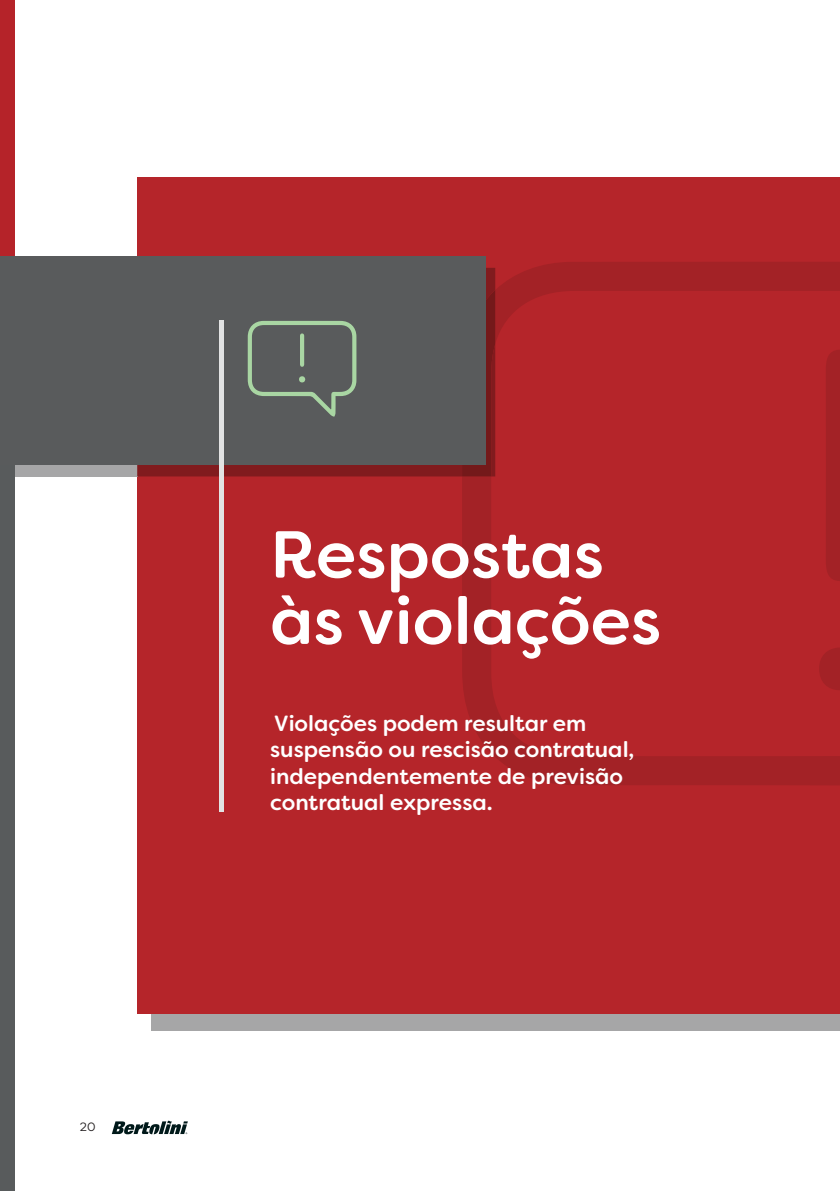
<style>
.page{position:relative;width:840px;height:1191px;background:#fff}
.page>*{position:absolute;margin:0;border:0;box-sizing:border-box;transform-origin:0 0}
.t1{font:500 66.2px/66.2px "Filson Soft";color:#fff}
.t2{font:500 22px/26.4px "Filson Soft";color:#fff}
.t3{font:12px "Filson Soft";color:#231f20}
</style>
<div class="page">
<div style="left:152px;top:1013px;width:687px;height:17px;background:#a6a6a7"></div>
<div style="left:137px;top:177px;width:702px;height:836px;background:#b5252a"></div>
<svg style="left:462px;top:262px;width:377px;height:523px"></svg>
<svg style="left:825px;top:350px;width:14px;height:231px"></svg>
<svg style="left:818px;top:647px;width:21px;height:43px"></svg>
<svg style="left:112px;top:1120px;width:76px;height:14px"></svg>
<div style="left:0;top:0;width:15px;height:256px;background:#b52329"></div>
<div style="left:0;top:268px;width:137px;height:208px;background:#a6a6a7"></div>
<div style="left:137px;top:268px;width:358px;height:208px;background:#811b1e"></div>
<svg style="left:462px;top:290px;width:33px;height:186px"></svg>
<div style="left:0;top:256px;width:15px;height:935px;background:#585b5c"></div>
<div style="left:0;top:256px;width:485px;height:209px;background:#595b5c"></div>
<svg style="left:247px;top:321px;width:109px;height:96px"></svg>
<hr style="left:219px;top:321px;width:4px;height:491px;background:#e2e3e3">
<p class="t3" style="left:80px;top:1118px;width:17px">20</p>
<h1 class="t1" style="left:270px;top:521px;width:392px">Respostas às violações</h1>
<p class="t2" style="left:270px;top:710px;width:365px">Violações podem resultar em suspensão ou rescisão contratual, independentemente de previsão contratual expressa.</p>
</div>
